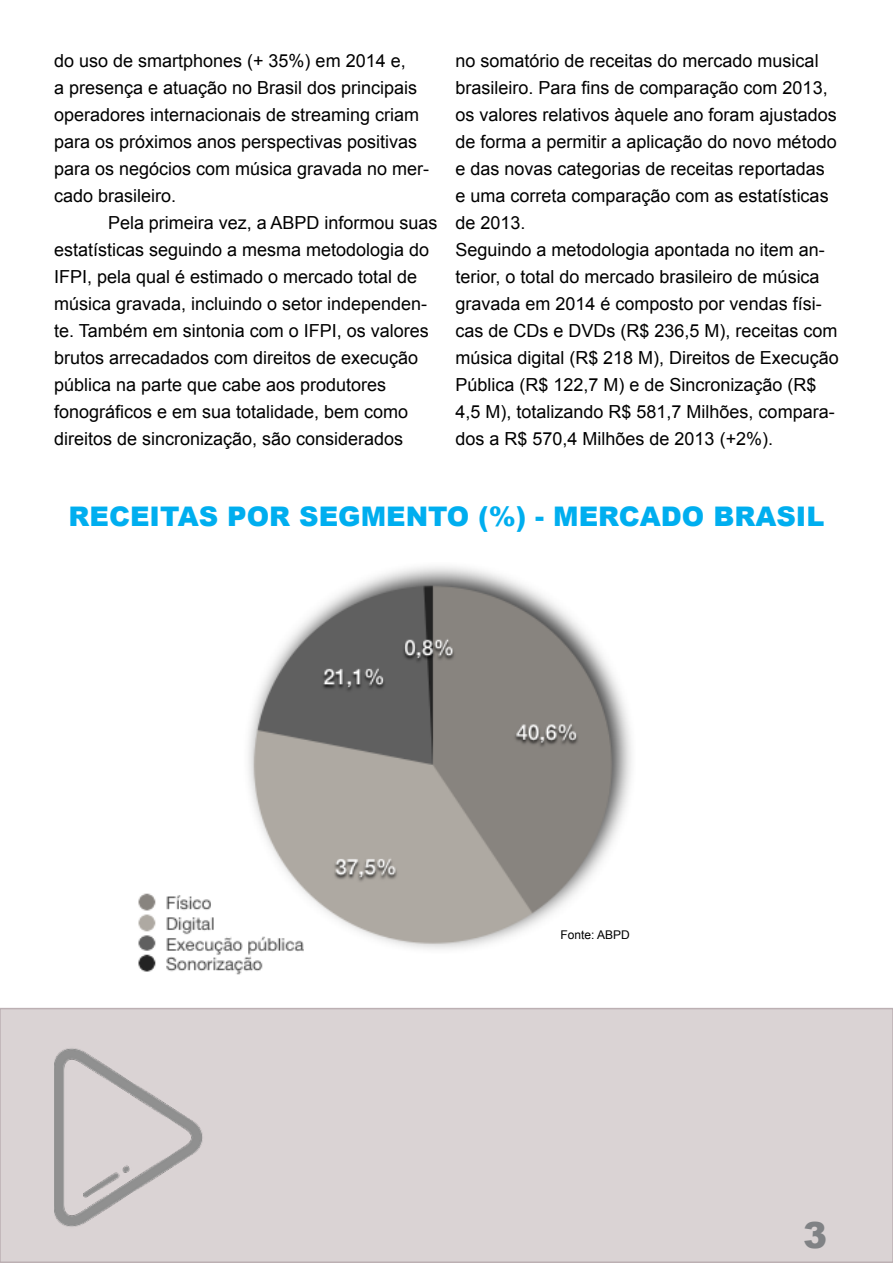
<style>
.page{position:relative;width:893px;height:1263px;background:#fff}
.page>*{position:absolute;margin:0;border:0;box-sizing:border-box;transform-origin:0 0}
.t1{font:900 36px "Arial";color:#808285}
.t2{font:900 27px "Arial";color:#00aeef}
.t3{font:18px/27px "Arial";color:#000}
.t4{font:12px "Arial";color:#000}
</style>
<div class="page">
<div style="left:0;top:1008px;width:893px;height:255px;background:#dad3d4;border:2px solid #bcb0b3"></div>
<img style="left:54px;top:1048px;width:149px;height:179px">
<img style="left:138px;top:566px;width:494px;height:409px">
<p class="t3" style="left:54px;top:47px;width:377px">do uso de smartphones (+ 35%) em 2014 e,<br>a presença e atuação no Brasil dos principais operadores internacionais de streaming criam para os próximos anos perspectivas positivas para os negócios com música gravada no mer&shy;cado brasileiro.</p>
<p class="t3" style="left:54px;top:209px;width:385px;text-indent:54px">Pela primeira vez, a ABPD informou suas estatísticas seguindo a mesma metodologia do IFPI, pela qual é estimado o mercado total de música gravada, incluindo o setor independen&shy;te. Também em sintonia com o IFPI, os valores brutos arrecadados com direitos de execução pública na parte que cabe aos produtores fonográficos e em sua totalidade, bem como direitos de sincronização, são considerados</p>
<p class="t3" style="left:455px;top:47px;width:385px">no somatório de receitas do mercado musical brasileiro. Para fins de comparação com 2013, os valores relativos àquele ano foram ajustados de forma a permitir a aplicação do novo método e das novas categorias de receitas reportadas e uma correta comparação com as estatísticas de 2013.<br>Seguindo a metodologia apontada no item an&shy;terior, o total do mercado brasileiro de música gravada em 2014 é composto por vendas físi&shy;cas de CDs e DVDs (R$ 236,5 M), receitas com música digital (R$ 218 M), Direitos de Execução Pública (R$ 122,7 M) e de Sincronização (R$ 4,5 M), totalizando R$ 581,7 Milhões, compara&shy;dos a R$ 570,4 Milhões de 2013 (+2%).</p>
<h2 class="t2" style="left:69px;top:496px;width:664px">RECEITAS POR SEGMENTO (%) - MERCADO BRASIL</h2>
<p class="t4" style="left:561px;top:927px;width:71px">Fonte: ABPD</p>
<h1 class="t1" style="left:803px;top:1209px;width:26px">3</h1>
</div>
